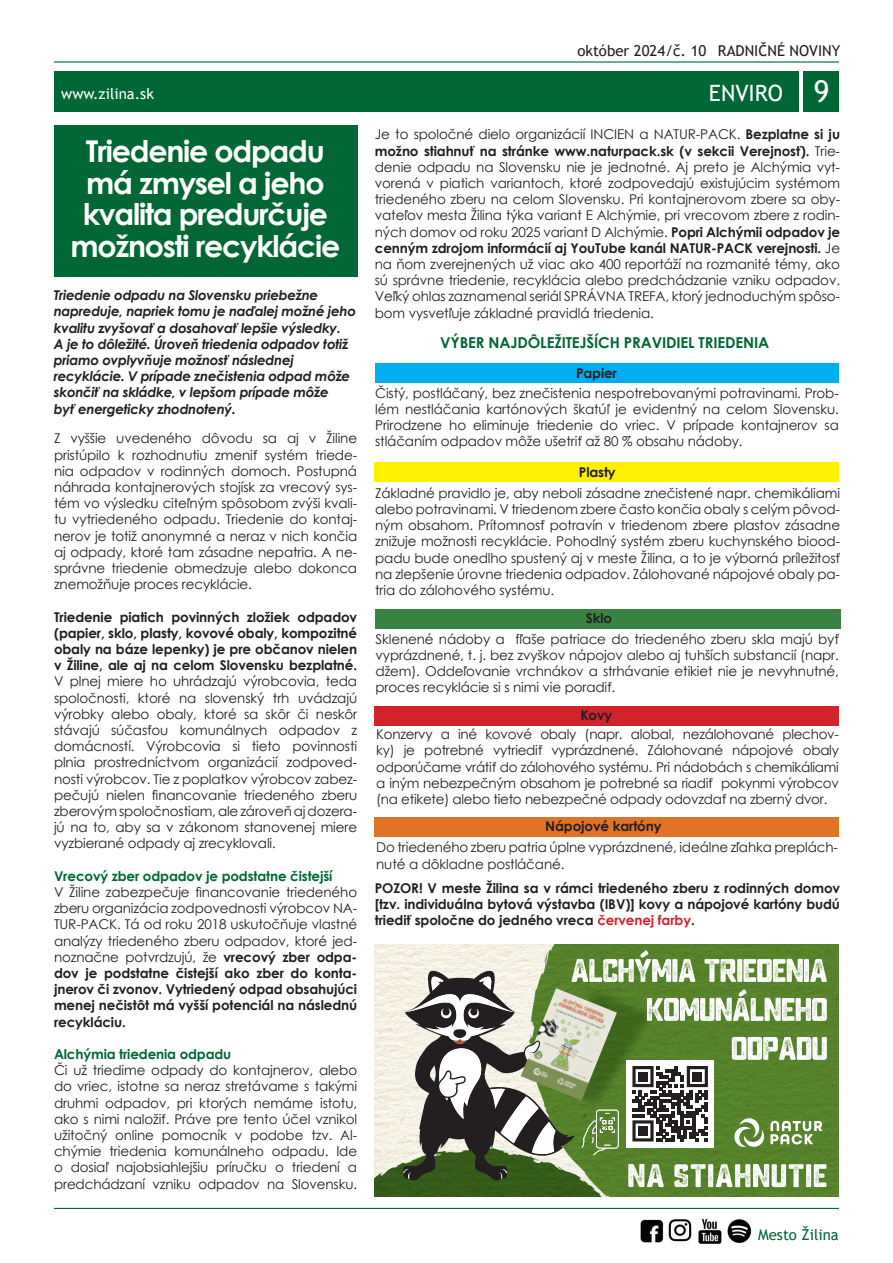
<style>
.page{position:relative;width:893px;height:1263px;background:#fff}
.page>*{position:absolute;margin:0;border:0;box-sizing:border-box;transform-origin:0 0}
.t1{font:700 30px/31.5px "Century Gothic";letter-spacing:-.04em;color:#fff;text-align:center}
.t2{font:22.5px "Trebuchet MS";color:#fff}
.t3{font:700 15px "Century Gothic";letter-spacing:-.01em;color:#006735}
.t4{font:15px "Trebuchet MS";color:#231f20}
.t5{font:15px "Trebuchet MS";color:#fff}
.t6{font:15px "Trebuchet MS";color:#006735}
.t7{font:13.5px/16.2px "Century Gothic";letter-spacing:-.01em;color:#231f20;text-align:justify}
.t8{font:700 13.5px/16.2px "Century Gothic";letter-spacing:-.01em;color:#231f20;text-align:justify}
.t9{font:italic 700 13.5px/16.2px "Century Gothic";letter-spacing:-.02em;color:#231f20}
.t10{font:700 13.5px "Century Gothic";letter-spacing:-.01em;color:#006735}
.s1{font-size:30px}
.s2{font-weight:700}
.s3{color:#d1232a}
</style>
<div class="page">
<div style="left:375px;top:363px;width:464px;height:20px;background:#00aeef"></div>
<div style="left:54px;top:125px;width:303px;height:151px;background:#006735"></div>
<div style="left:54px;top:71px;width:744px;height:41px;background:#006735"></div>
<hr style="left:54px;top:61px;width:785px;height:2px;background:#006735">
<div style="left:803px;top:71px;width:36px;height:41px;background:#006735"></div>
<hr style="left:54px;top:1208px;width:785px;height:1px;background:#006735">
<img style="left:640px;top:1218px;width:112px;height:26px">
<img style="left:375px;top:944px;width:464px;height:252px">
<svg style="left:402px;top:950px;width:425px;height:237px"></svg>
<div style="left:375px;top:462px;width:464px;height:19px;background:#fff101"></div>
<div style="left:375px;top:609px;width:465px;height:20px;background:#3a8242"></div>
<div style="left:375px;top:706px;width:464px;height:19px;background:#d1232a"></div>
<div style="left:375px;top:817px;width:464px;height:20px;background:#e07326"></div>
<p class="t4" style="left:577px;top:41px;width:264px">október 2024/č. 10 RADNIČNÉ NOVINY</p>
<p class="t5" style="left:61px;top:84px;width:94px">www.zilina.sk</p>
<h2 class="t2" style="left:709px;top:79px;width:122px">ENVIRO <span class="s1">9</span></h2>
<h1 class="t1" style="left:70px;top:134px;width:272px">Triedenie odpadu má zmysel a jeho kvalita predurčuje možnosti recyklácie</h1>
<p class="t9" style="left:54px;top:286px;width:304px">Triedenie odpadu na Slovensku priebežne napreduje, napriek tomu je naďalej možné jeho kvalitu zvyšovať a dosahovať lepšie výsledky.<br>A je to dôležité. Úroveň triedenia odpadov totiž priamo ovplyvňuje možnosť následnej recyklácie. V prípade znečistenia odpad môže skončiť na skládke, v lepšom prípade môže<br>byť energeticky zhodnotený.</p>
<p class="t7" style="left:54px;top:430px;width:305px">Z vyššie uvedeného dôvodu sa aj v Žiline pristúpilo k rozhodnutiu zmeniť systém triede&shy;nia odpadov v rodinných domoch. Postupná náhrada kontajnerových stojísk za vrecový sys&shy;tém vo výsledku citeľným spôsobom zvýši kvali&shy;tu vytriedeného odpadu. Triedenie do kontaj&shy;nerov je totiž anonymné a neraz v nich končia aj odpady, ktoré tam zásadne nepatria. A ne&shy;správne triedenie obmedzuje alebo dokonca znemožňuje proces recyklácie.</p>
<p class="t8" style="left:54px;top:608px;width:305px">Triedenie piatich povinných zložiek odpadov (papier, sklo, plasty, kovové obaly, kompozitné obaly na báze lepenky) je pre občanov nielen v Žiline, ale aj na celom Slovensku bezplatné.</p>
<p class="t7" style="left:54px;top:673px;width:305px">V plnej miere ho uhrádzajú výrobcovia, teda spoločnosti, ktoré na slovenský trh uvádzajú výrobky alebo obaly, ktoré sa skôr či neskôr stávajú súčasťou komunálnych odpadov z domácností. Výrobcovia si tieto povinnosti plnia prostredníctvom organizácií zodpoved&shy;nosti výrobcov. Tie z poplatkov výrobcov zabez&shy;pečujú nielen financovanie triedeného zberu zberovým spoločnostiam, ale zároveň aj dozera&shy;jú na to, aby sa v zákonom stanovenej miere vyzbierané odpady aj zrecyklovali.</p>
<p class="t10" style="left:54px;top:866px;width:280px">Vrecový zber odpadov je podstatne čistejší</p>
<p class="t7" style="left:54px;top:884px;width:305px">V Žiline zabezpečuje financovanie triedeného zberu organizácia zodpovednosti výrobcov NA-TUR-PACK. Tá od roku 2018 uskutočňuje vlastné analýzy triedeného zberu odpadov, ktoré jed&shy;noznačne potvrdzujú, že <span class="s2">vrecový zber odpa&shy;dov je podstatne čistejší ako zber do konta&shy;jnerov či zvonov. Vytriedený odpad obsahujúci menej nečistôt má vyšší potenciál na následnú recykláciu.</span></p>
<p class="t10" style="left:54px;top:1044px;width:179px">Alchýmia triedenia odpadu</p>
<p class="t7" style="left:54px;top:1062px;width:305px">Či už triedime odpady do kontajnerov, alebo do vriec, istotne sa neraz stretávame s takými druhmi odpadov, pri ktorých nemáme istotu, ako s nimi naložiť. Práve pre tento účel vznikol užitočný online pomocník v podobe tzv. Al&shy;chýmie triedenia komunálneho odpadu. Ide o dosiaľ najobsiahlejšiu príručku o triedení a predchádzaní vzniku odpadov na Slovensku.</p>
<p class="t7" style="left:375px;top:126px;width:467px">Je to spoločné dielo organizácií INCIEN a NATUR-PACK. <span class="s2">Bezplatne si ju možno stiahnuť na stránke www.naturpack.sk (v sekcii Verejnosť).</span> Trie&shy;denie odpadu na Slovensku nie je jednotné. Aj preto je Alchýmia vyt&shy;vorená v piatich variantoch, ktoré zodpovedajú existujúcim systémom triedeného zberu na celom Slovensku. Pri kontajnerovom zbere sa oby&shy;vateľov mesta Žilina týka variant E Alchýmie, pri vrecovom zbere z rodin&shy;ných domov od roku 2025 variant D Alchýmie. <span class="s2">Popri Alchýmii odpadov je cenným zdrojom informácií aj YouTube kanál NATUR-PACK verejnosti.</span> Je na ňom zverejnených už viac ako 400 reportáží na rozmanité témy, ako sú správne triedenie, recyklácia alebo predchádzanie vzniku odpadov.<br>Veľký ohlas zaznamenal seriál SPRÁVNA TREFA, ktorý jednoduchým spôso&shy;bom vysvetľuje základné pravidlá triedenia.</p>
<p class="t3" style="left:440px;top:332px;width:330px">VÝBER NAJDÔLEŽITEJŠÍCH PRAVIDIEL TRIEDENIA</p>
<p class="t8" style="left:576px;top:364px;width:42px">Papier</p>
<p class="t7" style="left:375px;top:384px;width:465px">Čistý, postláčaný, bez znečistenia nespotrebovanými potravinami. Prob&shy;lém nestláčania kartónových škatúľ je evidentný na celom Slovensku.<br>Prirodzene ho eliminuje triedenie do vriec. V prípade kontajnerov sa stláčaním odpadov môže ušetriť až 80 % obsahu nádoby.</p>
<p class="t7" style="left:375px;top:485px;width:466px">Základné pravidlo je, aby neboli zásadne znečistené napr. chemikáliami alebo potravinami. V triedenom zbere často končia obaly s celým pôvod&shy;ným obsahom. Prítomnosť potravín v triedenom zbere plastov zásadne znižuje možnosti recyklácie. Pohodlný systém zberu kuchynského biood&shy;padu bude onedlho spustený aj v meste Žilina, a to je výborná príležitosť na zlepšenie úrovne triedenia odpadov. Zálohované nápojové obaly pa&shy;tria do zálohového systému.</p>
<p class="t7" style="left:376px;top:631px;width:465px">Sklenené nádoby a fľaše patriace do triedeného zberu skla majú byť vyprázdnené, t. j. bez zvyškov nápojov alebo aj tuhších substancií (napr. džem). Oddeľovanie vrchnákov a strhávanie etikiet nie je nevyhnutné, proces recyklácie si s nimi vie poradiť.</p>
<p class="t7" style="left:376px;top:726px;width:464px">Konzervy a iné kovové obaly (napr. alobal, nezálohované plechov&shy;ky) je potrebné vytriediť vyprázdnené. Zálohované nápojové obaly odporúčame vrátiť do zálohového systému. Pri nádobách s chemikáliami a iným nebezpečným obsahom je potrebné sa riadiť pokynmi výrobcov (na etikete) alebo tieto nebezpečné odpady odovzdať na zberný dvor.</p>
<p class="t7" style="left:376px;top:839px;width:463px">Do triedeného zberu patria úplne vyprázdnené, ideálne zľahka preplách&shy;nuté a dôkladne postláčané.</p>
<p class="t8" style="left:375px;top:879px;width:467px">POZOR! V meste Žilina sa v rámci triedeného zberu z rodinných domov [tzv. individuálna bytová výstavba (IBV)] kovy a nápojové kartóny budú triediť spoločne do jedného vreca <span class="s3">červenej farby</span>.</p>
<p class="t8" style="left:579px;top:463px;width:38px">Plasty</p>
<p class="t8" style="left:586px;top:610px;width:28px">Sklo</p>
<p class="t8" style="left:580px;top:707px;width:33px">Kovy</p>
<p class="t8" style="left:545px;top:817px;width:118px">Nápojové kartóny</p>
<p class="t6" style="left:758px;top:1225px;width:82px">Mesto Žilina</p>
</div>
